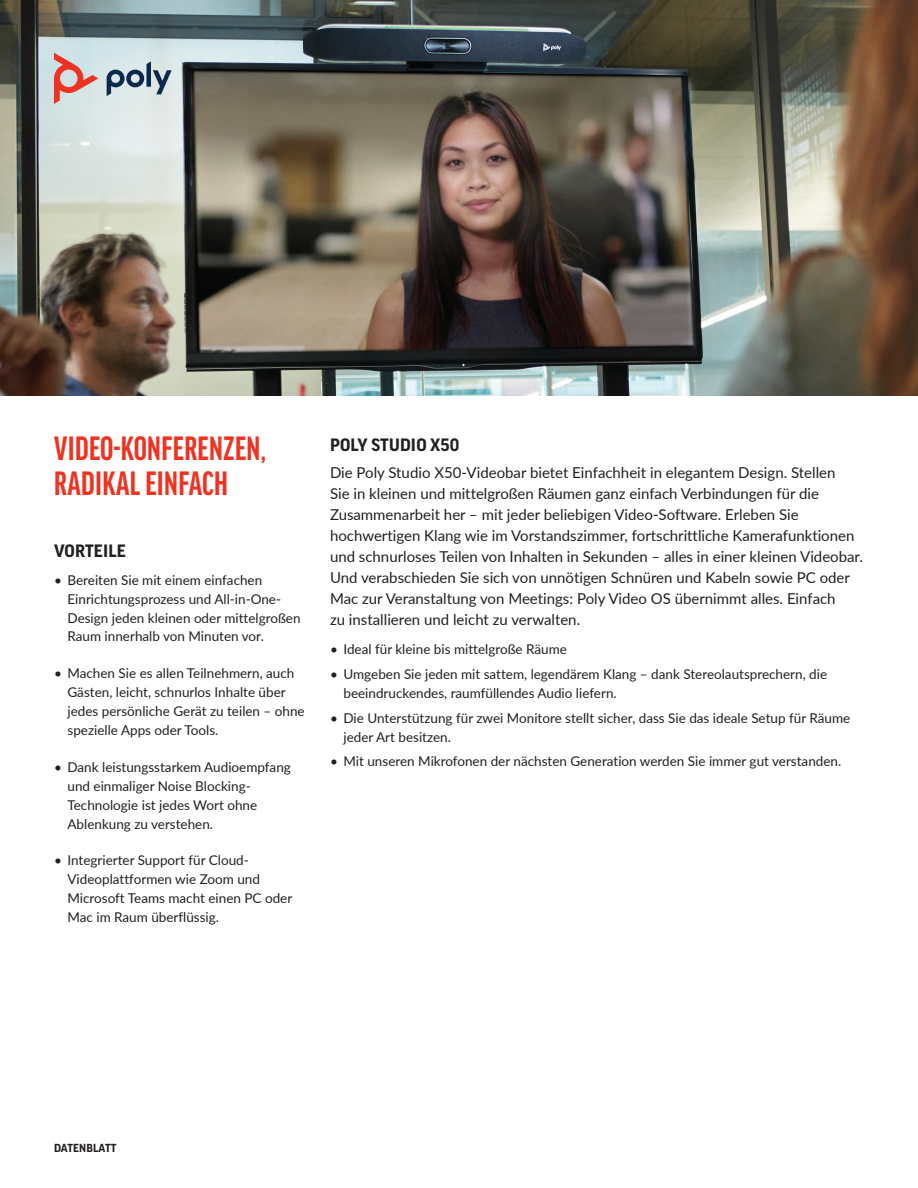
<style>
.page{position:relative;width:918px;height:1188px;background:#fff}
.page>*{position:absolute;margin:0;border:0;box-sizing:border-box;transform-origin:0 0}
.t1{font:700 extra-condensed 36px/34.5px "Good Headline Pro";letter-spacing:.01em;color:#e32}
.t2{font:700 17.25px "Good Pro";letter-spacing:.01em;color:#231f20}
.t3{font:15px/21px "Lato";color:#231f20}
.t4{font:13.5px/18.9px "Lato";color:#231f20}
.t5{font:700 11.25px "Good Pro";letter-spacing:.01em;color:#231f20}
</style>
<div class="page">
<img style="left:0;top:0;width:918px;height:396px">
<svg style="left:107px;top:61px;width:65px;height:35px"></svg>
<svg style="left:54px;top:53px;width:44px;height:51px"></svg>
<h1 class="t1" style="left:54px;top:431px;width:214px">VIDEO-KONFERENZEN,<br>RADIKAL EINFACH</h1>
<p class="t2" style="left:54px;top:541px;width:73px">VORTEILE</p>
<p class="t4" style="left:68px;top:570px;width:235px;text-indent:-14px">• Bereiten Sie mit einem einfachen Einrichtungsprozess und All-in-One-Design jeden kleinen oder mittelgroßen Raum innerhalb von Minuten vor.</p>
<p class="t4" style="left:68px;top:663px;width:239px;text-indent:-14px">• Machen Sie es allen Teilnehmern, auch Gästen, leicht, schnurlos Inhalte über jedes persönliche Gerät zu teilen – ohne spezielle Apps oder Tools.</p>
<p class="t4" style="left:68px;top:757px;width:225px;text-indent:-14px">• Dank leistungsstarkem Audioempfang und einmaliger Noise Blocking-<br>Technologie ist jedes Wort ohne<br>Ablenkung zu verstehen.</p>
<p class="t4" style="left:68px;top:851px;width:226px;text-indent:-14px">• Integrierter Support für Cloud-<br>Videoplattformen wie Zoom und<br>Microsoft Teams macht einen PC oder<br>Mac im Raum überflüssig.</p>
<p class="t2" style="left:330px;top:435px;width:131px">POLY STUDIO X50</p>
<p class="t3" style="left:330px;top:461px;width:535px">Die Poly Studio X50-Videobar bietet Einfachheit in elegantem Design. Stellen<br>Sie in kleinen und mittelgroßen Räumen ganz einfach Verbindungen für die Zusammenarbeit her – mit jeder beliebigen Video-Software. Erleben Sie hochwertigen Klang wie im Vorstandszimmer, fortschrittliche Kamerafunktionen und schnurloses Teilen von Inhalten in Sekunden – alles in einer kleinen Videobar.<br>Und verabschieden Sie sich von unnötigen Schnüren und Kabeln sowie PC oder Mac zur Veranstaltung von Meetings: Poly Video OS übernimmt alles. Einfach<br>zu installieren und leicht zu verwalten.</p>
<p class="t4" style="left:330px;top:639px;width:238px">• Ideal für kleine bis mittelgroße Räume</p>
<p class="t4" style="left:344px;top:664px;width:485px;text-indent:-14px">• Umgeben Sie jeden mit sattem, legendärem Klang – dank Stereolautsprechern, die beeindruckendes, raumfüllendes Audio liefern.</p>
<p class="t4" style="left:344px;top:708px;width:508px;text-indent:-14px">• Die Unterstützung für zwei Monitore stellt sicher, dass Sie das ideale Setup für Räume jeder Art besitzen.</p>
<p class="t4" style="left:330px;top:752px;width:513px">• Mit unseren Mikrofonen der nächsten Generation werden Sie immer gut verstanden.</p>
<p class="t5" style="left:54px;top:1142px;width:64px">DATENBLATT</p>
</div>
